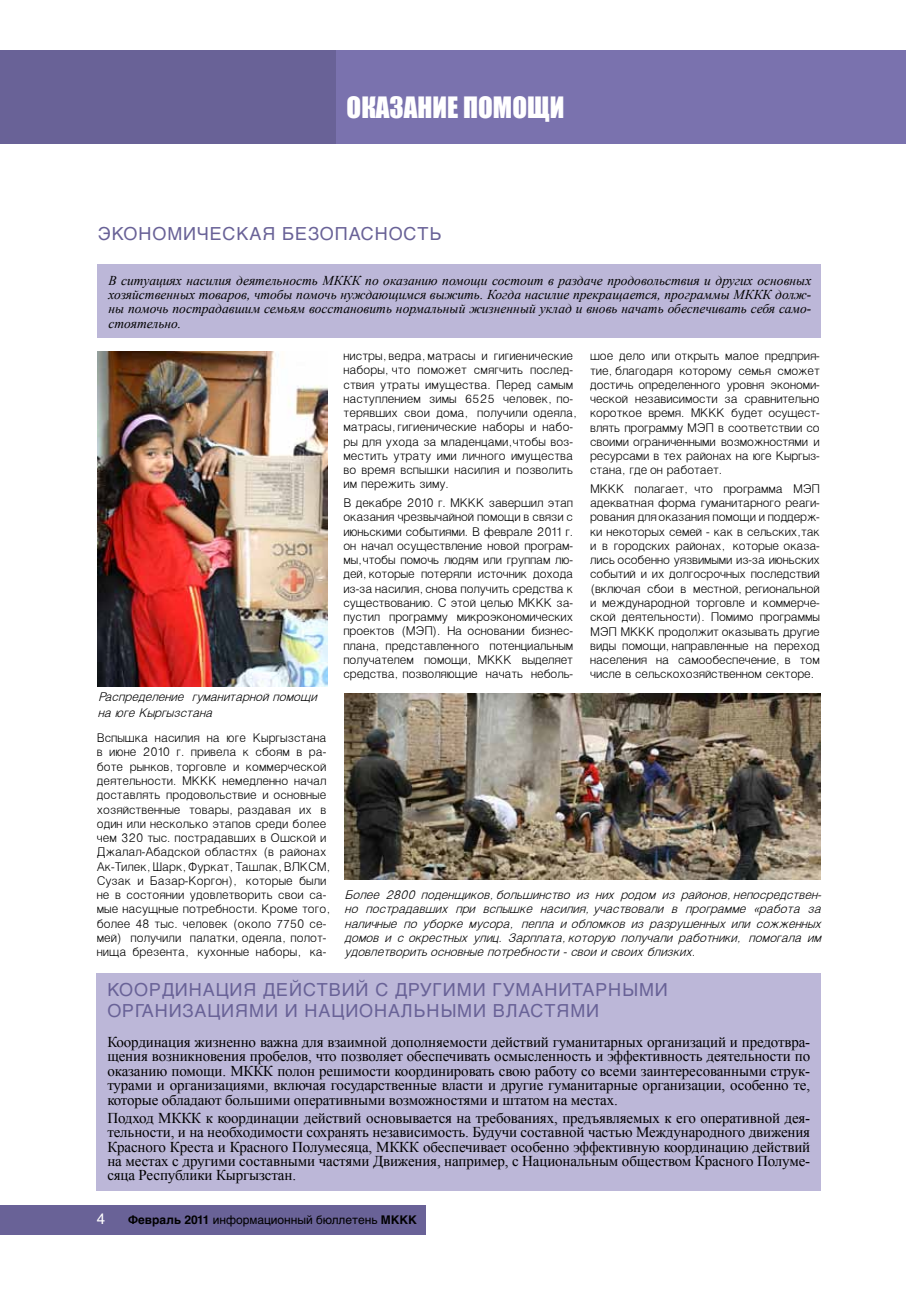
<style>
.page{position:relative;width:906px;height:1289px;background:#fff}
.page>*{position:absolute;margin:0;border:0;box-sizing:border-box;transform-origin:0 0}
.t1{font:27px "Impact";color:#fff}
.t2{font:18px/21.6px "Helvetica Cyr Upright";letter-spacing:.05em;color:#696297}
.t3{font:15px/14.5px "Times New Roman";letter-spacing:-.01em;color:#000;text-align:justify}
.t4{font:15px "Helvetica Cyr Upright";color:#fff}
.t5{font:13.5px/14.2px "Helvetica Light";color:#000;text-align:justify}
.t6{font:italic 13.5px/14.2px "Helvetica Light";color:#000;text-align:justify}
.t7{font:italic 13.5px/14.2px "Times New Roman";color:#000;text-align:justify}
.t8{font:12px "Helvetica Cyr Upright";color:#000}
.s1{font-family:"Helvetica Cyr";font-weight:700}
</style>
<div class="page">
<div style="left:0;top:1204px;width:425px;height:30px;background:#696297"></div>
<div style="left:0;top:50px;width:336px;height:94px;background:#696297"></div>
<div style="left:336px;top:50px;width:570px;height:94px;background:#7a72ae"></div>
<hr style="left:905px;top:50px;width:1px;height:94px;background:#75aeaa">
<div style="left:98px;top:264px;width:723px;height:74px;background:#bcb7d8"></div>
<div style="left:97px;top:973px;width:724px;height:218px;background:#bcb7d8"></div>
<img style="left:98px;top:351px;width:229px;height:335px">
<img style="left:344px;top:693px;width:477px;height:186px">
<h1 class="t1" style="left:347px;top:87px;width:219px">ОКАЗАНИЕ ПОМОЩИ</h1>
<h2 class="t2" style="left:98px;top:222px;width:345px">ЭКОНОМИЧЕСКАЯ БЕЗОПАСНОСТЬ</h2>
<p class="t7" style="left:108px;top:273px;width:704px">В ситуациях насилия деятельность МККК по оказанию помощи состоит в раздаче продовольствия и других основных хозяйственных товаров, чтобы помочь нуждающимся выжить. Когда насилие прекращается, программы МККК долж&shy;ны помочь пострадавшим семьям восстановить нормальный жизненный уклад и вновь начать обеспечивать себя само&shy;стоятельно.</p>
<p class="t6" style="left:98px;top:689px;width:224px;line-height:16.2px">Распределение гуманитарнойпомощи на юге Кыргызстана</p>
<p class="t5" style="left:343px;top:349px;width:235px;text-align:left">нистры, ведра, матрасы и гигиенические наборы, что поможет смягчить послед&shy;ствия утраты имущества. Перед самым наступлением зимы 6525 человек, по&shy;терявших свои дома, получили одеяла, матрасы, гигиенические наборы и набо&shy;ры для ухода за младенцами,чтобы воз&shy;местить утрату ими личного имущества во время вспышки насилия и позволить им пережить зиму.</p>
<p class="t5" style="left:343px;top:496px;width:231px">В декабре 2010 г. МККК завершил этап оказания чрезвычайной помощи в связи с июньскими событиями. В феврале 2011 г. он начал осуществление новой програм&shy;мы,чтобы помочь людям или группам лю&shy;дей, которые потеряли источник дохода из-за насилия, снова получить средства к существованию. С этой целью МККК за&shy;пустил программу микроэкономических проектов (МЭП). На основании бизнес&shy;плана, представленного потенциальным получателем помощи, МККК выделяет средства, позволяющие начать неболь-</p>
<p class="t5" style="left:590px;top:349px;width:231px">шое дело или открыть малое предприя&shy;тие, благодаря которому семья сможет достичь определенного уровня экономи&shy;ческой независимости за сравнительно короткое время. МККК будет осущест&shy;влять программу МЭП в соответствии со своими ограниченными возможностями и ресурсами в тех районах на юге Кыргыз&shy;стана, где он работает.</p>
<p class="t5" style="left:590px;top:482px;width:231px">МККК полагает, что программа МЭП адекватная форма гуманитарного реаги&shy;рования для оказания помощи и поддерж&shy;ки некоторых семей - как в сельских,так и в городских районах, которые оказа&shy;лись особенно уязвимыми из-за июньских событий и их долгосрочных последствий (включая сбои в местной, региональной и международной торговле и коммерче&shy;ской деятельности). Помимо программы МЭП МККК продолжит оказывать другие виды помощи, направленные на переход населения на самообеспечение, в том числе в сельскохозяйственном секторе.</p>
<p class="t5" style="left:97px;top:731px;width:235px;text-align:left">Вспышка насилия на юге Кыргызстана в июне 2010 г. привела к сбоям в ра&shy;боте рынков, торговле и коммерческой деятельности. МККК немедленно начал доставлять продовольствие и основные хозяйственные товары, раздавая их в один или несколько этапов среди более чем 320 тыс. пострадавших в Ошской и Джалал-Абадской областях (в районах Ак-Тилек, Шарк, Фуркат, Ташлак, ВЛКСМ, Сузак и Базар-Коргон), которые были не в состоянии удовлетворить свои са&shy;мые насущные потребности. Кроме того, более 48 тыс. человек (около 7750 се&shy;мей) получили палатки, одеяла, полот&shy;нища брезента, кухонные наборы, ка-</p>
<p class="t6" style="left:344px;top:888px;width:481px">Более 2800 поденщиков,большинство из них родом из районов,непосредствен&shy;но пострадавших при вспышке насилия,участвовали в программе «работа за наличные»по уборке мусора, пепла и обломков из разрушенных или сожженных домов и с окрестных улиц. Зарплата,которую получали работники, помогала им удовлетворитьосновные потребности-своиисвоихблизких.</p>
<h2 class="t2" style="left:107px;top:978px;width:562px">КООРДИНАЦИЯ ДЕЙСТВИЙ С ДРУГИМИ ГУМАНИТАРНЫМИ<br>ОРГАНИЗАЦИЯМИ И НАЦИОНАЛЬНЫМИ ВЛАСТЯМИ</h2>
<p class="t3" style="left:107px;top:1034px;width:704px">Координация жизненно важна для взаимной дополняемости действий гуманитарных организаций и предотвра&shy;щения возникновения пробелов, что позволяет обеспечивать осмысленность и эффективность деятельности по оказанию помощи. МККК полон решимости координировать свою работу со всеми заинтересованными струк&shy;турами и организациями, включая государственные власти и другие гуманитарные организации, особенно те, которые обладают большими оперативными возможностями и штатом на местах.</p>
<p class="t3" style="left:107px;top:1110px;width:704px">Подход МККК к координации действий основывается на требованиях, предъявляемых к его оперативной дея&shy;тельности, и на необходимости сохранять независимость. Будучи составной частью Международного движения Красного Креста и Красного Полумесяца, МККК обеспечивает особенно эффективную координацию действий на местах с другими составными частями Движения, например, с Национальным обществом Красного Полуме&shy;сяца Республики Кыргызстан.</p>
<p class="t4" style="left:97px;top:1210px;width:10px">4</p>
<p class="t8" style="left:128px;top:1212px;width:290px"><span class="s1">Февраль 2011</span> информационный бюллетень <span class="s1">МККК</span></p>
</div>
